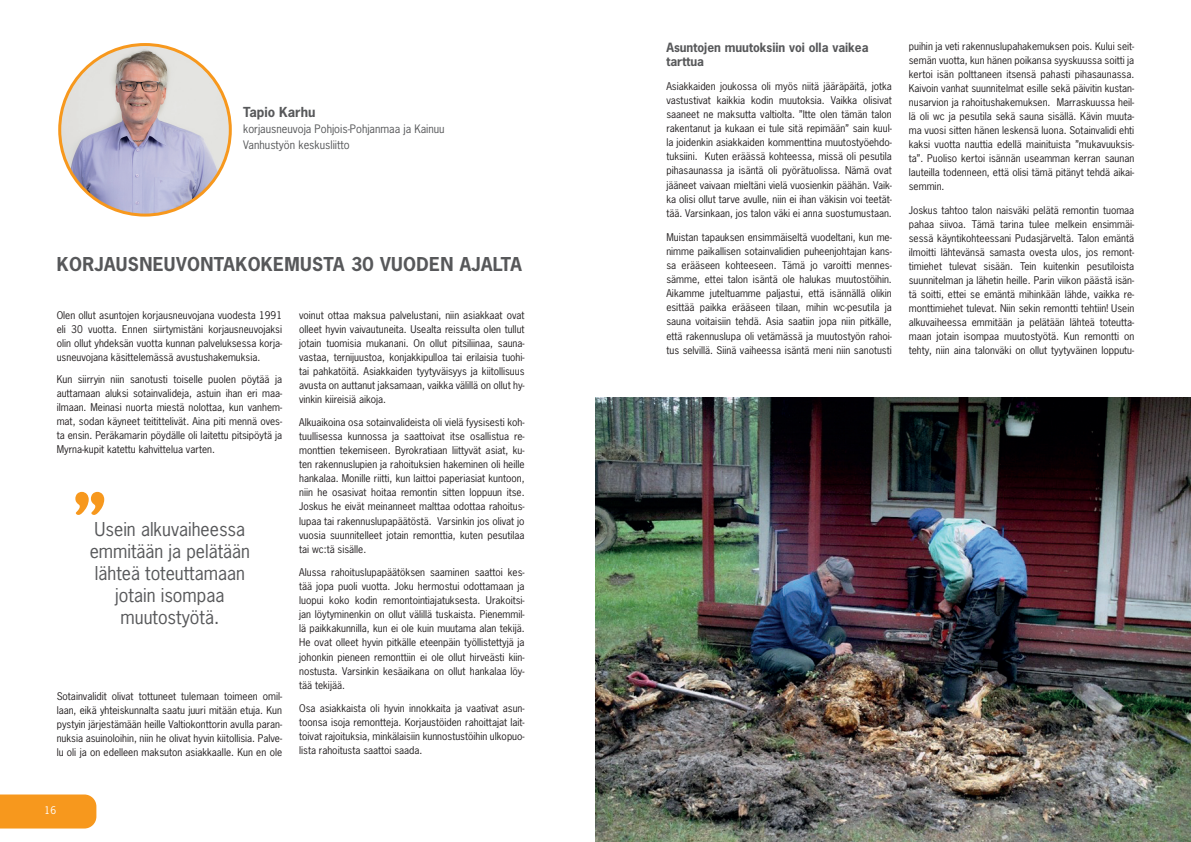
<style>
.page{position:relative;width:1191px;height:842px;background:#fff}
.page>*{position:absolute;margin:0;border:0;box-sizing:border-box;transform-origin:0 0}
.t1{font:18px/22px "News Gothic Std";color:#57585a;text-align:center}
.t2{font:700 18px "News Gothic Std";letter-spacing:.02em;color:#57585a}
.t3{font:700 13px "News Gothic Std";color:#57585a}
.t4{font:700 12px/14px "News Gothic Std";color:#57585a}
.t5{font:11px/16px "News Gothic Std";color:#57585a}
.t6{font:10px/14px "News Gothic Std";color:#231f20;text-align:justify}
.t7{font:10px "News Gothic Std";color:#fff}
</style>
<div class="page">
<div style="left:0;top:794px;width:96px;height:34px;background:#f7981d"></div>
<img style="left:60px;top:45px;width:170px;height:170px;border-radius:85px">
<svg style="left:75px;top:492px;width:29px;height:23px"></svg>
<img style="left:595px;top:398px;width:596px;height:444px">
<h2 class="t3" style="left:243px;top:103px;width:74px">Tapio Karhu</h2>
<p class="t5" style="left:243px;top:121px;width:203px">korjausneuvoja Pohjois-Pohjanmaa ja Kainuu<br>Vanhustyön keskusliitto</p>
<h1 class="t2" style="left:57px;top:252px;width:467px">KORJAUSNEUVONTAKOKEMUSTA 30 VUODEN AJALTA</h1>
<p class="t6" style="left:57px;top:308px;width:227px">Olen ollut asuntojen korjausneuvojana vuodesta 1991 eli 30 vuotta. Ennen siirtymistäni korjausneuvojaksi olin ollut yhdeksän vuotta kunnan palveluksessa korja&shy;usneuvojana käsittelemässä avustushakemuksia.</p>
<p class="t6" style="left:57px;top:372px;width:227px">Kun siirryin niin sanotusti toiselle puolen pöytää ja auttamaan aluksi sotainvalideja, astuin ihan eri maa&shy;ilmaan. Meinasi nuorta miestä nolottaa, kun vanhem&shy;mat, sodan käyneet teitittelivät. Aina piti mennä oves&shy;ta ensin. Peräkamarin pöydälle oli laitettu pitsipöytä ja Myrna-kupit katettu kahvittelua varten.</p>
<p class="t6" style="left:299px;top:308px;width:227px">voinut ottaa maksua palvelustani, niin asiakkaat ovat olleet hyvin vaivautuneita. Usealta reissulta olen tullut jotain tuomisia mukanani. On ollut pitsiliinaa, sauna&shy;vastaa, ternijuustoa, konjakkipulloa tai erilaisia tuohi&shy;tai pahkatöitä. Asiakkaiden tyytyväisyys ja kiitollisuus avusta on auttanut jaksamaan, vaikka välillä on ollut hy&shy;vinkin kiireisiä aikoja.</p>
<p class="t6" style="left:299px;top:415px;width:227px">Alkuaikoina osa sotainvalideista oli vielä fyysisesti koh&shy;tuullisessa kunnossa ja saattoivat itse osallistua re&shy;monttien tekemiseen. Byrokratiaan liittyvät asiat, ku&shy;ten rakennuslupien ja rahoituksien hakeminen oli heille hankalaa. Monille riitti, kun laittoi paperiasiat kuntoon, niin he osasivat hoitaa remontin sitten loppuun itse.<br>Joskus he eivät meinanneet malttaa odottaa rahoitus&shy;lupaa tai rakennuslupapäätöstä. Varsinkin jos olivat jo vuosia suunnitelleet jotain remonttia, kuten pesutilaa tai wc:tä sisälle.</p>
<p class="t6" style="left:299px;top:565px;width:227px">Alussa rahoituslupapäätöksen saaminen saattoi kes&shy;tää jopa puoli vuotta. Joku hermostui odottamaan ja luopui koko kodin remontointiajatuksesta. Urakoitsi&shy;jan löytyminenkin on ollut välillä tuskaista. Pienemmil&shy;lä paikkakunnilla, kun ei ole kuin muutama alan tekijä.<br>He ovat olleet hyvin pitkälle eteenpäin työllistettyjä ja johonkin pieneen remonttiin ei ole ollut hirveästi kiin&shy;nostusta. Varsinkin kesäaikana on ollut hankalaa löy&shy;tää tekijää.</p>
<p class="t6" style="left:299px;top:701px;width:227px">Osa asiakkaista oli hyvin innokkaita ja vaativat asun&shy;toonsa isoja remontteja. Korjaustöiden rahoittajat lait&shy;toivat rajoituksia, minkälaisiin kunnostustöihin ulkopuo&shy;lista rahoitusta saattoi saada.</p>
<h1 class="t1" style="left:90px;top:518px;width:162px">Usein alkuvaiheessa emmitään ja pelätään lähteä toteuttamaan jotain isompaa muutostyötä.</h1>
<p class="t6" style="left:57px;top:689px;width:227px">Sotainvalidit olivat tottuneet tulemaan toimeen omil&shy;laan, eikä yhteiskunnalta saatu juuri mitään etuja. Kun pystyin järjestämään heille Valtiokonttorin avulla paran&shy;nuksia asuinoloihin, niin he olivat hyvin kiitollisia. Palve&shy;lu oli ja on edelleen maksuton asiakkaalle. Kun en ole</p>
<p class="t7" style="left:45px;top:804px;width:13px">16</p>
<p class="t4" style="left:666px;top:40px;width:204px">Asuntojen muutoksiin voi olla vaikea tarttua</p>
<p class="t6" style="left:666px;top:79px;width:227px">Asiakkaiden joukossa oli myös niitä jääräpäitä, jotka vastustivat kaikkia kodin muutoksia. Vaikka olisivat saaneet ne maksutta valtiolta. ”Itte olen tämän talon rakentanut ja kukaan ei tule sitä repimään” sain kuul&shy;la joidenkin asiakkaiden kommenttina muutostyöehdo&shy;tuksiini. Kuten eräässä kohteessa, missä oli pesutila pihasaunassa ja isäntä oli pyörätuolissa. Nämä ovat jääneet vaivaan mieltäni vielä vuosienkin päähän. Vaik&shy;ka olisi ollut tarve avulle, niin ei ihan väkisin voi teetät&shy;tää. Varsinkaan, jos talon väki ei anna suostumustaan.</p>
<p class="t6" style="left:666px;top:230px;width:227px">Muistan tapauksen ensimmäiseltä vuodeltani, kun me&shy;nimme paikallisen sotainvalidien puheenjohtajan kans&shy;sa erääseen kohteeseen. Tämä jo varoitti mennes&shy;sämme, ettei talon isäntä ole halukas muutostöihin.<br>Aikamme juteltuamme paljastui, että isännällä olikin esittää paikka erääseen tilaan, mihin wc-pesutila ja sauna voitaisiin tehdä. Asia saatiin jopa niin pitkälle, että rakennuslupa oli vetämässä ja muutostyön rahoi&shy;tus selvillä. Siinä vaiheessa isäntä meni niin sanotusti</p>
<p class="t6" style="left:909px;top:39px;width:227px">puihin ja veti rakennuslupahakemuksen pois. Kului seit&shy;semän vuotta, kun hänen poikansa syyskuussa soitti ja kertoi isän polttaneen itsensä pahasti pihasaunassa.<br>Kaivoin vanhat suunnitelmat esille sekä päivitin kustan&shy;nusarvion ja rahoitushakemuksen. Marraskuussa heil&shy;lä oli wc ja pesutila sekä sauna sisällä. Kävin muuta&shy;ma vuosi sitten hänen leskensä luona. Sotainvalidi ehti kaksi vuotta nauttia edellä mainituista ”mukavuuksis&shy;ta”. Puoliso kertoi isännän useamman kerran saunan lauteilla todenneen, että olisi tämä pitänyt tehdä aikai&shy;semmin.</p>
<p class="t6" style="left:909px;top:203px;width:227px">Joskus tahtoo talon naisväki pelätä remontin tuomaa pahaa siivoa. Tämä tarina tulee melkein ensimmäi&shy;sessä käyntikohteessani Pudasjärveltä. Talon emäntä ilmoitti lähtevänsä samasta ovesta ulos, jos remont&shy;timiehet tulevat sisään. Tein kuitenkin pesutiloista suunnitelman ja lähetin heille. Parin viikon päästä isän&shy;tä soitti, ettei se emäntä mihinkään lähde, vaikka re&shy;monttimiehet tulevat. Niin sekin remontti tehtiin! Usein alkuvaiheessa emmitään ja pelätään lähteä toteutta&shy;maan jotain isompaa muutostyötä. Kun remontti on tehty, niin aina talonväki on ollut tyytyväinen lopputu-</p>
</div>
